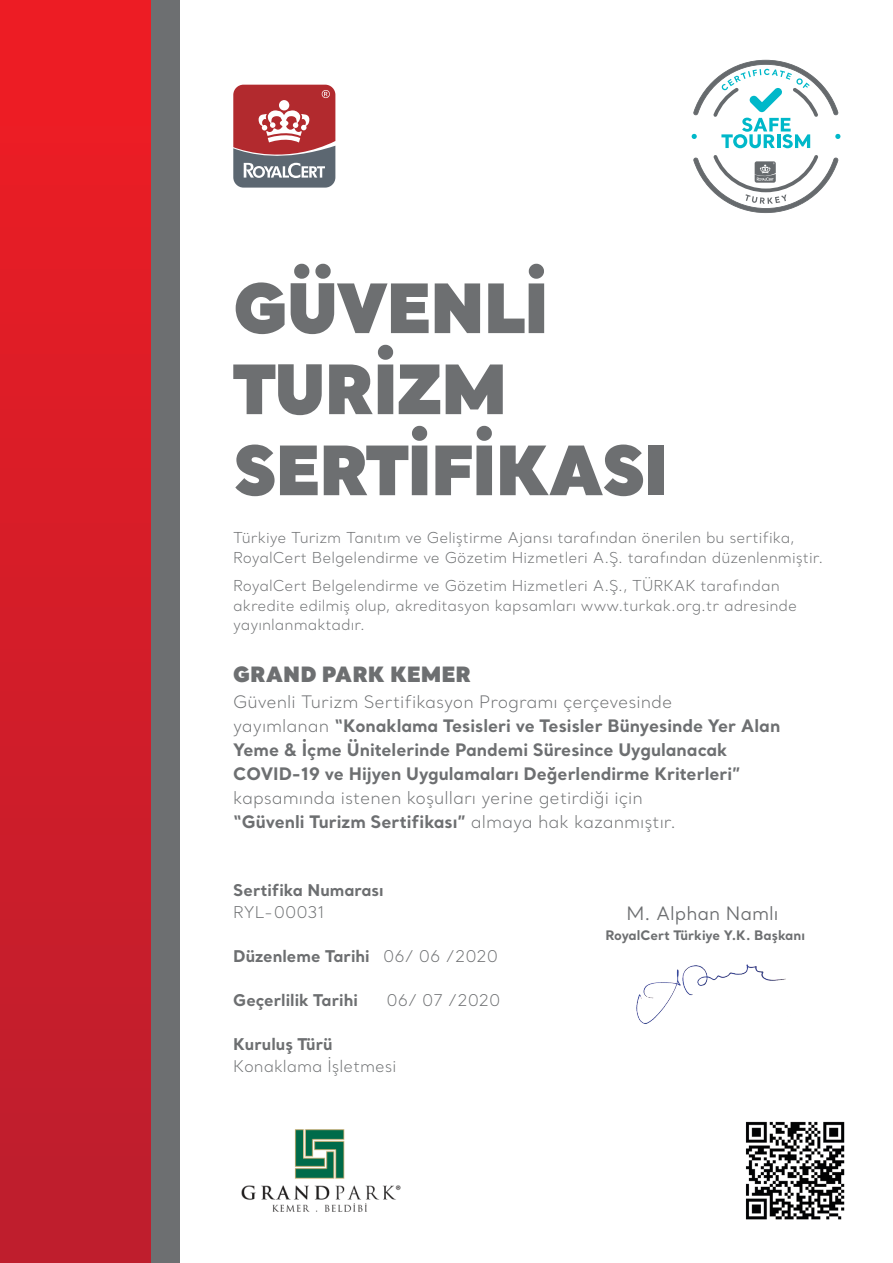
<style>
.page{position:relative;width:893px;height:1263px;background:#fff}
.page>*{position:absolute;margin:0;border:0;box-sizing:border-box;transform-origin:0 0}
.t1{font:900 67.5px/81px "Santral";letter-spacing:-.02em;color:#6d6f71}
.t2{font:900 21px "Santral";color:#6d6f71}
.t3{font:18.3px "Santral";color:#6d6f71}
.t4{font:700 17.1px/24px "Santral";color:#6d6f71}
.t5{font:300 17.1px/24px "Santral";color:#6d6f71}
.t6{font:700 16.05px "Santral";color:#6d6f71}
.t7{font:300 16.05px "Santral";color:#6d6f71}
.t8{font:300 15px/19.5px "Santral";color:#6d6f71}
.t9{font:700 13.05px "Santral";color:#6d6f71}
.s1{font-weight:300}
.s2{font-weight:700}
</style>
<div class="page">
<div style="left:0;top:0;width:178px;height:1263px;background:linear-gradient(to bottom,#ee1c24,#bb1e2e)"></div>
<div style="left:152px;top:0;width:28px;height:1263px;background:#6d6f71"></div>
<img style="left:636px;top:964px;width:150px;height:60px">
<svg style="left:233px;top:85px;width:102px;height:103px;background:#a65e63"></svg>
<svg style="left:692px;top:60px;width:148px;height:88px"></svg>
<svg style="left:693px;top:155px;width:145px;height:58px"></svg>
<img style="left:241px;top:1129px;width:160px;height:83px">
<img style="left:745px;top:1121px;width:100px;height:99px">
<h1 class="t1" style="left:233px;top:265px;width:437px">GÜVENLİ<br>TURİZM<br>SERTİFİKASI</h1>
<p class="t8" style="left:233px;top:528px;width:591px">Türkiye Turizm Tanıtım ve Geliştirme Ajansı tarafından önerilen bu sertifika,<br>RoyalCert Belgelendirme ve Gözetim Hizmetleri A.Ş. tarafından düzenlenmiştir.</p>
<p class="t8" style="left:233px;top:576px;width:565px">RoyalCert Belgelendirme ve Gözetim Hizmetleri A.Ş., TÜRKAK tarafından akredite edilmiş olup, akreditasyon kapsamları www.turkak.org.tr adresinde yayınlanmaktadır.</p>
<h2 class="t2" style="left:233px;top:658px;width:239px">GRAND PARK KEMER</h2>
<p class="t4" style="left:233px;top:689px;width:548px"><span class="s1">Güvenli Turizm Sertifikasyon Programı çerçevesinde<br>yayımlanan</span> “Konaklama Tesisleri ve Tesisler Bünyesinde Yer Alan Yeme &amp; İçme Ünitelerinde Pandemi Süresince Uygulanacak COVID-19 ve Hijyen Uygulamaları Değerlendirme Kriterleri”</p>
<p class="t5" style="left:233px;top:785px;width:444px">kapsamında istenen koşulları yerine getirdiği için <span class="s2">“Güvenli Turizm Sertifikası”</span> almaya hak kazanmıştır.</p>
<p class="t6" style="left:233px;top:879px;width:152px">Sertifika Numarası</p>
<p class="t7" style="left:233px;top:902px;width:93px">RYL-00031</p>
<p class="t6" style="left:233px;top:945px;width:266px">Düzenleme Tarihi <span class="s1">06/ 06 /2020</span></p>
<p class="t6" style="left:233px;top:989px;width:126px">Geçerlilik Tarihi</p>
<p class="t7" style="left:386px;top:990px;width:115px">06/ 07 /2020</p>
<p class="t6" style="left:233px;top:1033px;width:101px">Kuruluş Türü</p>
<p class="t7" style="left:233px;top:1056px;width:165px">Konaklama İşletmesi</p>
<p class="t3" style="left:626px;top:901px;width:154px">M. Alphan Namlı</p>
<p class="t9" style="left:605px;top:926px;width:201px">RoyalCert Türkiye Y.K. Başkanı</p>
</div>
